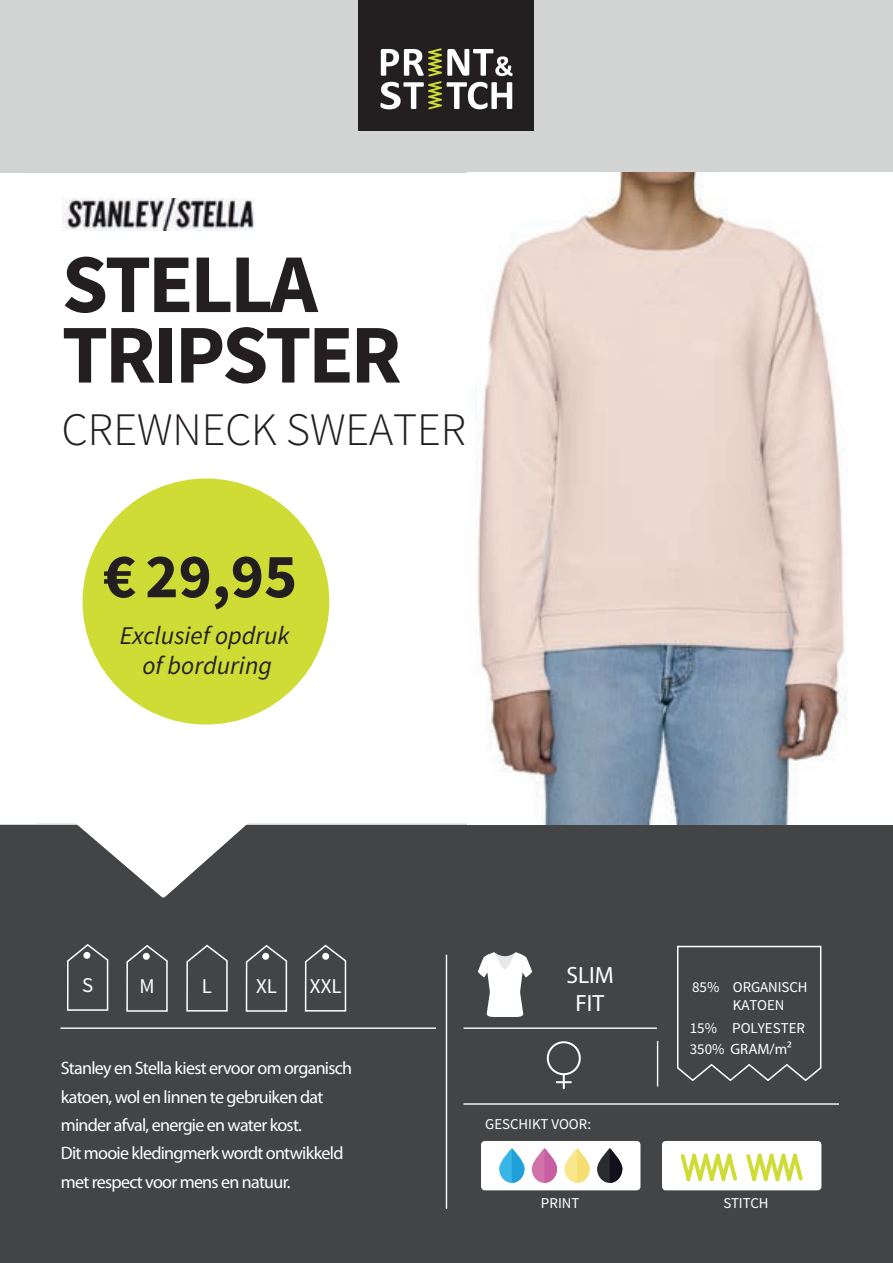
<style>
.page{position:relative;width:893px;height:1263px;background:#fff}
.page>*{position:absolute;margin:0;border:0;box-sizing:border-box;transform-origin:0 0}
.t1{font:700 83.55px/70.5px "Source Sans Pro";letter-spacing:-.04em;color:#231f20}
.t2{font:700 63px "Source Sans Pro";color:#231f20}
.t3{font:300 46.5px "Source Sans Pro";color:#231f20}
.t4{font:italic 25.5px/30.6px "Source Sans Pro";color:#231f20;text-align:center}
.t5{font:23.55px/28.3px "Myriad Pro";color:#fff;text-align:center}
.t6{font:21px "Source Sans Pro";color:#fff}
.t7{font:18px/28.5px "Myriad Pro";letter-spacing:-.04em;color:#fff}
.t8{font:15px/18px "Source Sans Pro";color:#fff}
.t9{font:15px "Myriad Pro";color:#fff}
.s1{font-family:"Source Sans Pro"}
</style>
<div class="page">
<div style="left:0;top:0;width:893px;height:825px;background:#d2d4d3"></div>
<div style="left:0;top:825px;width:893px;height:438px;background:#424446"></div>
<hr style="left:60px;top:1027px;width:376px;height:2px;background:#fff">
<hr style="left:463px;top:1027px;width:194px;height:2px;background:#fff">
<hr style="left:463px;top:1103px;width:376px;height:2px;background:#fff">
<hr style="left:446px;top:955px;width:1px;height:254px;background:#fff">
<hr style="left:657px;top:1041px;width:1px;height:45px;background:#fff">
<svg style="left:30px;top:173px;width:438px;height:725px"></svg>
<div style="left:358px;top:0;width:176px;height:131px;background:#231f20"></div>
<svg style="left:380px;top:48px;width:132px;height:61px"></svg>
<svg style="left:67px;top:944px;width:42px;height:67px"></svg>
<div style="left:83px;top:952px;width:7px;height:7px;background:#fff;border-radius:50%"></div>
<svg style="left:245px;top:945px;width:43px;height:67px"></svg>
<div style="left:262px;top:953px;width:7px;height:7px;background:#fff;border-radius:50%"></div>
<svg style="left:126px;top:945px;width:42px;height:67px"></svg>
<div style="left:143px;top:953px;width:7px;height:7px;background:#fff;border-radius:50%"></div>
<svg style="left:186px;top:944px;width:42px;height:68px"></svg>
<div style="left:83px;top:478px;width:246px;height:246px;background:#cedc35;border-radius:50%"></div>
<svg style="left:478px;top:952px;width:54px;height:65px"></svg>
<svg style="left:677px;top:945px;width:145px;height:137px"></svg>
<div style="left:482px;top:1142px;width:158px;height:47px;background:#fff;border-radius:3px"></div>
<div style="left:481px;top:1141px;width:159px;height:49px;border:2px solid #fff;border-radius:3px"></div>
<svg style="left:499px;top:1148px;width:25px;height:35px"></svg>
<svg style="left:564px;top:1148px;width:26px;height:35px"></svg>
<svg style="left:597px;top:1148px;width:25px;height:35px"></svg>
<svg style="left:532px;top:1148px;width:25px;height:35px"></svg>
<div style="left:663px;top:1142px;width:158px;height:47px;background:#fff;border-radius:3px"></div>
<div style="left:662px;top:1141px;width:159px;height:49px;border:2px solid #fff;border-radius:3px"></div>
<svg style="left:680px;top:1153px;width:57px;height:28px"></svg>
<svg style="left:746px;top:1153px;width:57px;height:28px"></svg>
<div style="left:0;top:173px;width:36px;height:651px;background:#fff"></div>
<div style="left:856px;top:172px;width:37px;height:653px;background:#fff"></div>
<svg style="left:547px;top:1041px;width:34px;height:48px"></svg>
<img style="left:468px;top:172px;width:388px;height:653px">
<svg style="left:304px;top:944px;width:43px;height:68px"></svg>
<img style="left:62px;top:198px;width:193px;height:32px">
<h1 class="t1" style="left:62px;top:252px;width:342px">STELLA<br>TRIPSTER</h1>
<h3 class="t3" style="left:62px;top:401px;width:406px">CREWNECK SWEATER</h3>
<h2 class="t2" style="left:103px;top:536px;width:196px">€ 29,95</h2>
<h3 class="t4" style="left:120px;top:620px;width:172px">Exclusief opdruk of borduring</h3>
<h3 class="t5" style="left:566px;top:961px;width:49px">SLIM<br>FIT</h3>
<p class="t6" style="left:82px;top:972px;width:13px">S</p>
<p class="t6" style="left:139px;top:973px;width:17px">M</p>
<p class="t6" style="left:202px;top:973px;width:12px">L</p>
<p class="t6" style="left:256px;top:973px;width:22px">XL</p>
<p class="t8" style="left:733px;top:978px;width:76px;text-indent:-41px">85% ORGANISCH<br>KATOEN</p>
<p class="t8" style="left:690px;top:1019px;width:117px">15% POLYESTER</p>
<p class="t9" style="left:690px;top:1040px;width:104px"><span class="s1">350%</span> GRAM/m²</p>
<p class="t6" style="left:310px;top:973px;width:33px">XXL</p>
<p class="t7" style="left:61px;top:1053px;width:293px">Stanley en Stella kiest ervoor om organisch katoen, wol en linnen te gebruiken dat minder afval, energie en water kost.<br>Dit mooie kledingmerk wordt ontwikkeld met respect voor mens en natuur.</p>
<p class="t8" style="left:485px;top:1115px;width:108px">GESCHIKT VOOR:</p>
<p class="t8" style="left:541px;top:1194px;width:40px">PRINT</p>
<p class="t8" style="left:723px;top:1194px;width:47px">STITCH</p>
</div>
